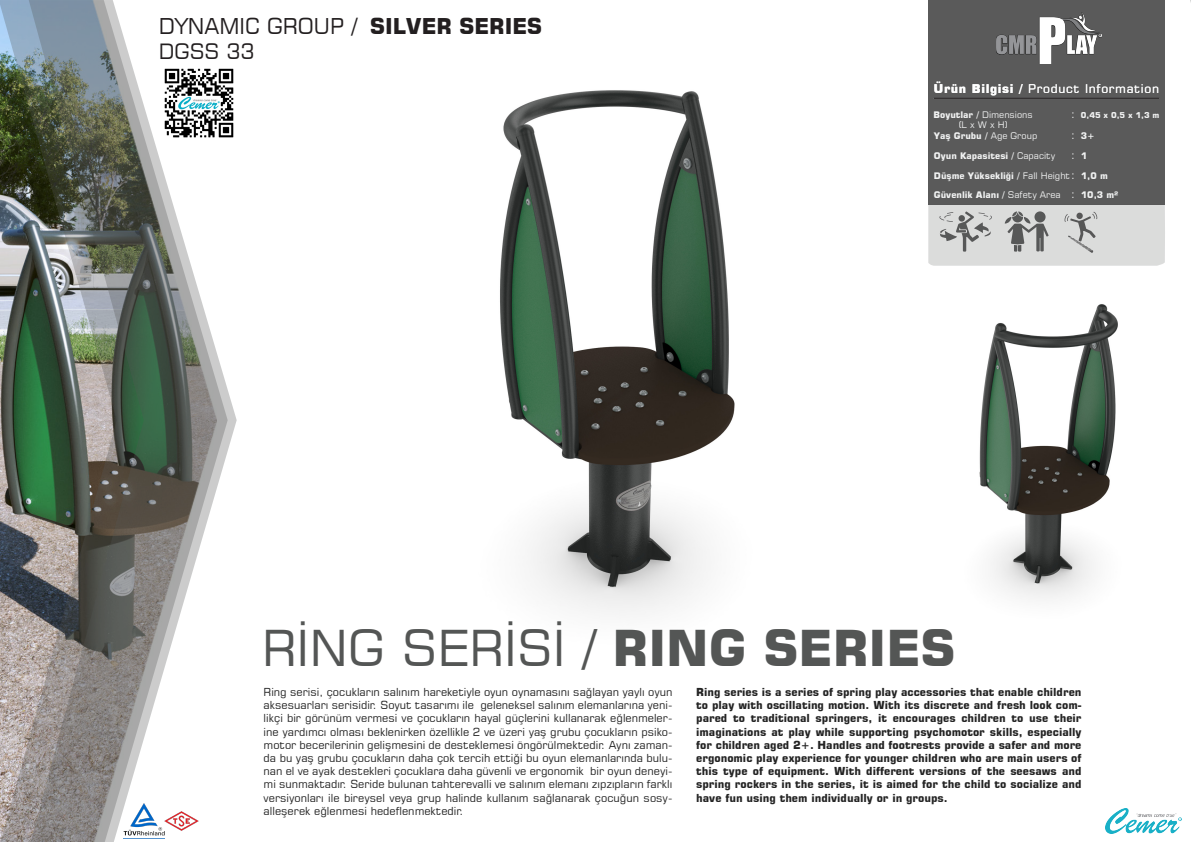
<style>
.page{position:relative;width:1191px;height:842px;background:#fff}
.page>*{position:absolute;margin:0;border:0;box-sizing:border-box;transform-origin:0 0}
.t1{font:49.3px "Square 721 BT";color:#545655}
.t2{font:21.7px "Square 721 BT";color:#231f20}
.t3{font:21px "Square 721 BT";color:#231f20}
.t4{font:12px "Square 721 BT";letter-spacing:.055em;color:#fff}
.t5{font:11px/13.2px "Square 721 BT";color:#232323;text-align:justify}
.t6{font:700 11px/13.2px "Square 721 BT";color:#232323;text-align:justify}
.t7{font:11px/21.3px "Square 721 BT";color:#f1f2f2}
.t8{font:700 9px/18.4px "Square 721 BT";color:#f1f2f2}
.t9{font:9px/10.8px "Square 721 BT";color:#f1f2f2;text-align:center}
.t10{font:700 8px "Square 721 BT";color:#f1f2f2}
.s1{font-weight:700}
.s2{font-weight:400}
</style>
<div class="page">
<img style="left:500px;top:90px;width:235px;height:524px">
<img style="left:0;top:0;width:237px;height:842px">
<svg style="left:29px;top:0;width:199px;height:842px"></svg>
<div style="left:928px;top:0;width:236px;height:204px;background:#5a5a5a"></div>
<hr style="left:934px;top:98px;width:225px;height:1px;background:#231f20">
<img style="left:996px;top:13px;width:105px;height:51px">
<img style="left:1105px;top:808px;width:76px;height:25px">
<img style="left:123px;top:803px;width:39px;height:36px">
<img style="left:162px;top:801px;width:40px;height:40px">
<img style="left:159px;top:63px;width:78px;height:80px">
<svg style="left:928px;top:204px;width:237px;height:62px;background:#cbcccb"></svg>
<img style="left:979px;top:304px;width:139px;height:296px">
<h2 class="t2" style="left:159px;top:12px;width:385px">DYNAMIC GROUP / <span class="s1">SILVER SERIES</span></h2>
<h3 class="t3" style="left:159px;top:38px;width:97px">DGSS 33</h3>
<p class="t4" style="left:934px;top:81px;width:227px"><span class="s1">Ürün Bilgisi /</span> Product Information</p>
<p class="t9" style="left:933px;top:109px;width:101px"><span class="s1">Boyutlar /</span> Dimensions (L x W x H)</p>
<p class="t7" style="left:1071px;top:103px;width:5px">: :</p>
<p class="t7" style="left:1071px;top:144px;width:5px;line-height:20.6px">: :</p>
<p class="t7" style="left:1071px;top:183px;width:5px">:</p>
<p class="t10" style="left:1081px;top:110px;width:80px">0,45 x 0,5 x 1,3 m</p>
<p class="t8" style="left:1081px;top:146px;width:8px">1</p>
<p class="t8" style="left:1081px;top:167px;width:39px">1,0 m<br>10,3 m²</p>
<p class="t8" style="left:934px;top:126px;width:123px;line-height:19.7px">Yaş Grubu / <span class="s2">Age Group<br></span>Oyun Kapasitesi / <span class="s2">Capacity</span></p>
<p class="t8" style="left:934px;top:167px;width:138px">Düşme Yüksekliği / <span class="s2">Fall Height<br></span>Güvenlik Alanı / <span class="s2">Safety Area</span></p>
<p class="t8" style="left:1081px;top:126px;width:15px">3+</p>
<h1 class="t1" style="left:262px;top:617px;width:695px">RİNG SERİSİ / <span class="s1">RING SERIES</span></h1>
<p class="t5" style="left:264px;top:685px;width:410px">Ring serisi, çocukların salınım hareketiyle oyun oynamasını sağlayan yaylı oyun aksesuarları serisidir. Soyut tasarımı ile geleneksel salınım elemanlarına yeni&shy;likçi bir görünüm vermesi ve çocukların hayal güçlerini kullanarak eğlenmeler&shy;ine yardımcı olması beklenirken özellikle 2 ve üzeri yaş grubu çocukların psiko&shy;motor becerilerinin gelişmesini de desteklemesi öngörülmektedir. Aynı zaman&shy;da bu yaş grubu çocukların daha çok tercih ettiği bu oyun elemanlarında bulu&shy;nan el ve ayak destekleri çocuklara daha güvenli ve ergonomik bir oyun deneyi&shy;mi sunmaktadır. Seride bulunan tahterevalli ve salınım elemanı zıpzıpların farklı versiyonları ile bireysel veya grup halinde kullanım sağlanarak çocuğun sosy&shy;alleşerek eğlenmesi hedeflenmektedir.</p>
<p class="t6" style="left:696px;top:685px;width:387px">Ring series is a series of spring play accessories that enable children to play with oscillating motion. With its discrete and fresh look com&shy;pared to traditional springers, it encourages children to use their imaginations at play while supporting psychomotor skills, especially for children aged 2+. Handles and footrests provide a safer and more ergonomic play experience for younger children who are main users of this type of equipment. With different versions of the seesaws and spring rockers in the series, it is aimed for the child to socialize and have fun using them individually or in groups.</p>
</div>
